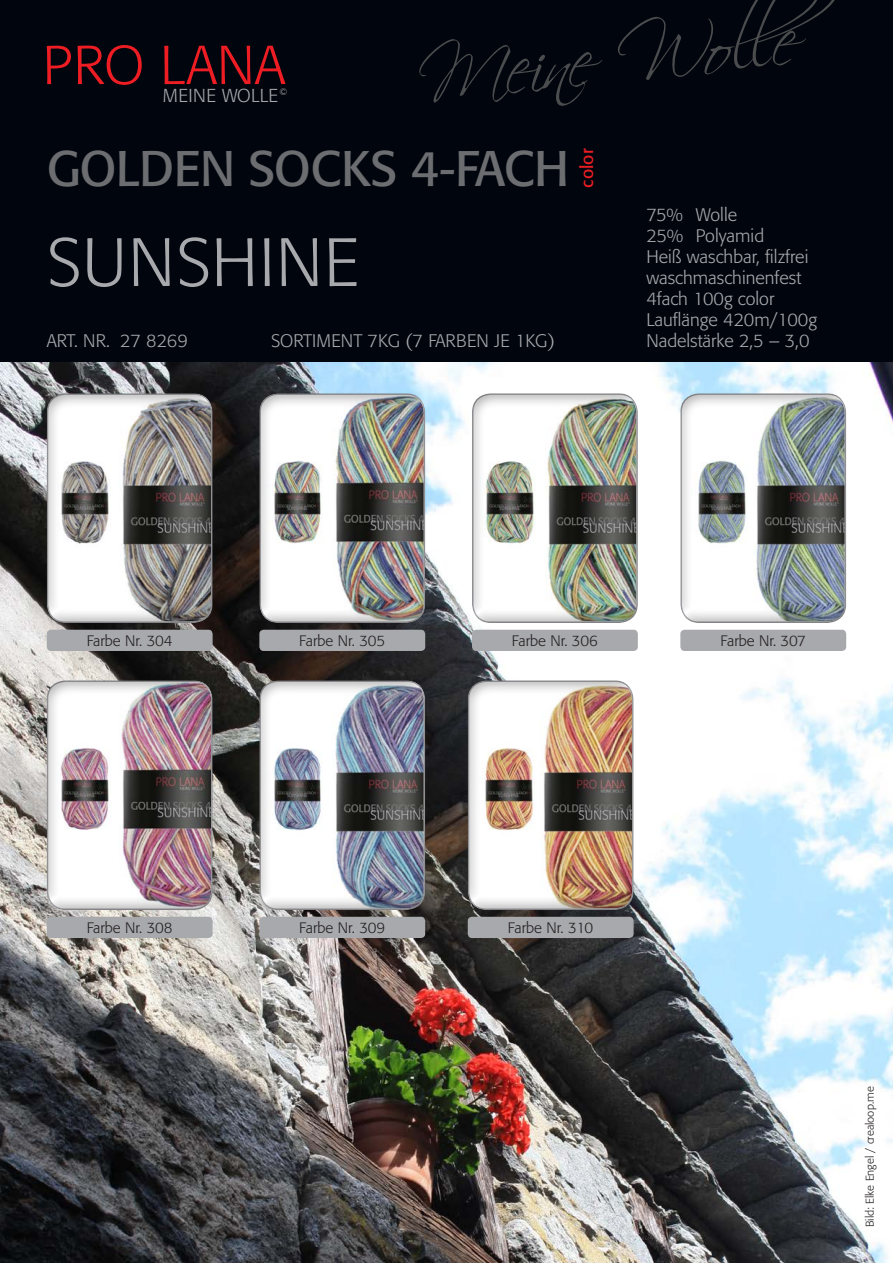
<style>
.page{position:relative;width:893px;height:1263px;background:#fff}
.page>*{position:absolute;margin:0;border:0;box-sizing:border-box;transform-origin:0 0}
.t1{font:300 67.5px "Formata";letter-spacing:.02em;color:#a8a9ad}
.t2{font:49.5px "Formata";letter-spacing:-.01em;color:#6c6d70}
.t3{font:300 18.6px "Formata";letter-spacing:.01em;color:#a8a9ad}
.t4{font:300 18px "Formata";color:#a8a9ad}
.t5{font:17.55px "Formata";letter-spacing:.005em;color:#ee1d23}
.t6{font:300 15px "Formata";color:#231f20}
.t7{font:300 11.25px "Formata";color:#231f20}
</style>
<div class="page">
<img style="left:0;top:361px;width:893px;height:902px">
<div style="left:0;top:0;width:893px;height:361px;background:#01060e"></div>
<svg style="left:47px;top:46px;width:24px;height:38px"></svg>
<svg style="left:78px;top:45px;width:64px;height:40px"></svg>
<svg style="left:164px;top:46px;width:121px;height:38px"></svg>
<svg style="left:419px;top:0;width:416px;height:106px"></svg>
<div style="left:45px;top:392px;width:170px;height:233px;background:#231f20;opacity:.35"></div>
<div style="left:258px;top:392px;width:169px;height:233px;background:#231f20;opacity:.35"></div>
<div style="left:471px;top:392px;width:169px;height:233px;background:#231f20;opacity:.35"></div>
<div style="left:258px;top:679px;width:169px;height:233px;background:#231f20;opacity:.35"></div>
<div style="left:679px;top:392px;width:169px;height:233px;background:#231f20;opacity:.35"></div>
<div style="left:466px;top:679px;width:170px;height:233px;background:#231f20;opacity:.35"></div>
<img style="left:267px;top:452px;width:61px;height:101px">
<img style="left:54px;top:452px;width:62px;height:101px">
<img style="left:479px;top:452px;width:62px;height:101px">
<img style="left:691px;top:452px;width:62px;height:101px">
<img style="left:267px;top:739px;width:61px;height:101px">
<img style="left:478px;top:739px;width:62px;height:101px">
<div style="left:45px;top:679px;width:170px;height:233px;background:#231f20;opacity:.35"></div>
<div style="left:47px;top:630px;width:166px;height:21px;background:#a8a9ad;border-radius:4px"></div>
<div style="left:259px;top:630px;width:166px;height:21px;background:#a8a9ad;border-radius:4px"></div>
<div style="left:472px;top:630px;width:166px;height:21px;background:#a8a9ad;border-radius:4px"></div>
<div style="left:259px;top:917px;width:166px;height:21px;background:#a8a9ad;border-radius:4px"></div>
<div style="left:680px;top:630px;width:166px;height:21px;background:#a8a9ad;border-radius:4px"></div>
<div style="left:468px;top:917px;width:166px;height:21px;background:#a8a9ad;border-radius:4px"></div>
<div style="left:47px;top:917px;width:166px;height:21px;background:#a8a9ad;border-radius:4px"></div>
<img style="left:54px;top:739px;width:62px;height:101px">
<p class="t3" style="left:163px;top:85px;width:126px">MEINE WOLLE <sup>©</sup></p>
<p class="t2" style="left:47px;top:138px;width:524px">GOLDEN SOCKS 4-FACH</p>
<p class="t5" style="left:576px;top:188px;width:41px;rotate:-90deg">color</p>
<p class="t1" style="left:47px;top:223px;width:314px">SUNSHINE</p>
<p class="t4" style="left:47px;top:330px;width:143px">ART. NR. 27 8269</p>
<p class="t4" style="left:271px;top:330px;width:285px">SORTIMENT 7KG (7 FARBEN JE 1KG)</p>
<p class="t4" style="left:646px;top:204px;width:92px">75% Wolle</p>
<p class="t4" style="left:646px;top:225px;width:119px">25% Polyamid</p>
<p class="t4" style="left:646px;top:246px;width:164px">Heiß waschbar, filzfrei</p>
<p class="t4" style="left:646px;top:267px;width:156px">waschmaschinenfest</p>
<p class="t4" style="left:646px;top:288px;width:129px">4fach 100g color</p>
<p class="t4" style="left:646px;top:309px;width:172px">Lauflänge 420m/100g</p>
<p class="t4" style="left:646px;top:330px;width:165px">Nadelstärke 2,5 – 3,0</p>
<p class="t6" style="left:87px;top:632px;width:87px">Farbe Nr. 304</p>
<p class="t6" style="left:87px;top:919px;width:87px">Farbe Nr. 308</p>
<p class="t6" style="left:299px;top:632px;width:87px">Farbe Nr. 305</p>
<p class="t6" style="left:512px;top:632px;width:87px">Farbe Nr. 306</p>
<p class="t6" style="left:299px;top:919px;width:87px">Farbe Nr. 309</p>
<p class="t6" style="left:508px;top:919px;width:87px">Farbe Nr. 310</p>
<p class="t6" style="left:721px;top:632px;width:87px">Farbe Nr. 307</p>
<p class="t7" style="left:863px;top:1227px;width:142px;rotate:-90deg">Bild: Elke Engel / crealoop.me</p>
</div>
